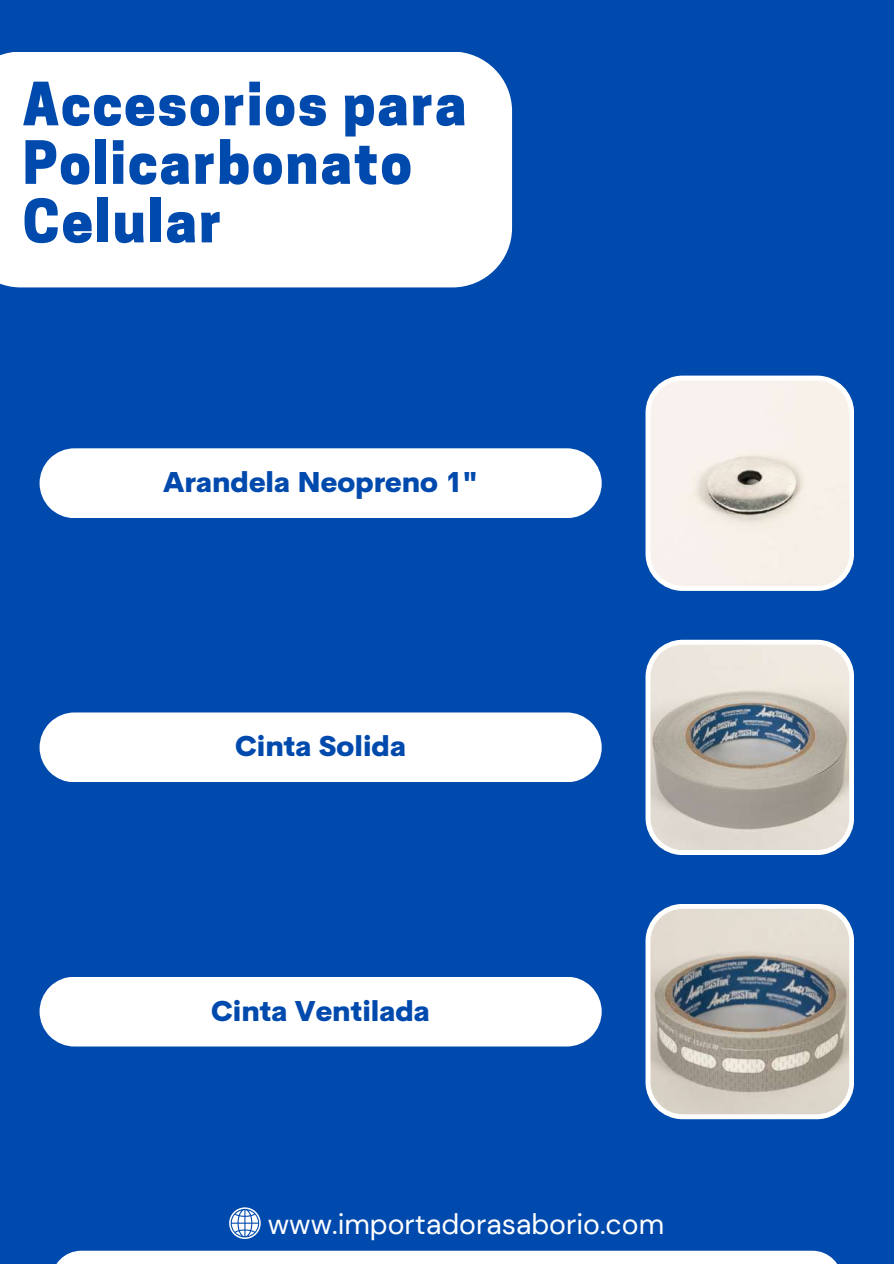
<style>
.page{position:relative;width:894px;height:1264px;background:#fff}
.page>*{position:absolute;margin:0;border:0;box-sizing:border-box;transform-origin:0 0}
.t1{font:800 55.95px/58.5px "Cooper Hewitt";letter-spacing:.035em;color:#004aad}
.t2{font:28.5px "DM Sans";color:#fff}
.t3{font:800 27.9px "Cerebri Sans";color:#004aad}
</style>
<div class="page">
<div style="left:0;top:0;width:893px;height:1263px;background:#004aad"></div>
<div style="left:51px;top:1250px;width:791px;height:13px;background:#fff"></div>
<div style="left:0;top:52px;width:512px;height:235px;background:#fff"></div>
<svg style="left:229px;top:1207px;width:32px;height:31px"></svg>
<svg style="left:230px;top:1208px;width:30px;height:29px"></svg>
<svg style="left:645px;top:375px;width:208px;height:216px"></svg>
<div style="left:40px;top:448px;width:561px;height:70px;background:#fff"></div>
<svg style="left:645px;top:639px;width:208px;height:216px"></svg>
<div style="left:40px;top:712px;width:561px;height:70px;background:#fff"></div>
<svg style="left:645px;top:904px;width:208px;height:215px"></svg>
<div style="left:40px;top:977px;width:561px;height:69px;background:#fff"></div>
<h1 class="t1" style="left:23px;top:82px;width:445px">Accesorios para<br>Policarbonato<br>Celular</h1>
<p class="t3" style="left:163px;top:464px;width:316px">Arandela Neopreno 1"</p>
<p class="t3" style="left:235px;top:728px;width:172px">Cinta Solida</p>
<p class="t3" style="left:211px;top:992px;width:220px">Cinta Ventilada</p>
<p class="t2" style="left:268px;top:1205px;width:398px">www.importadorasaborio.com</p>
</div>
